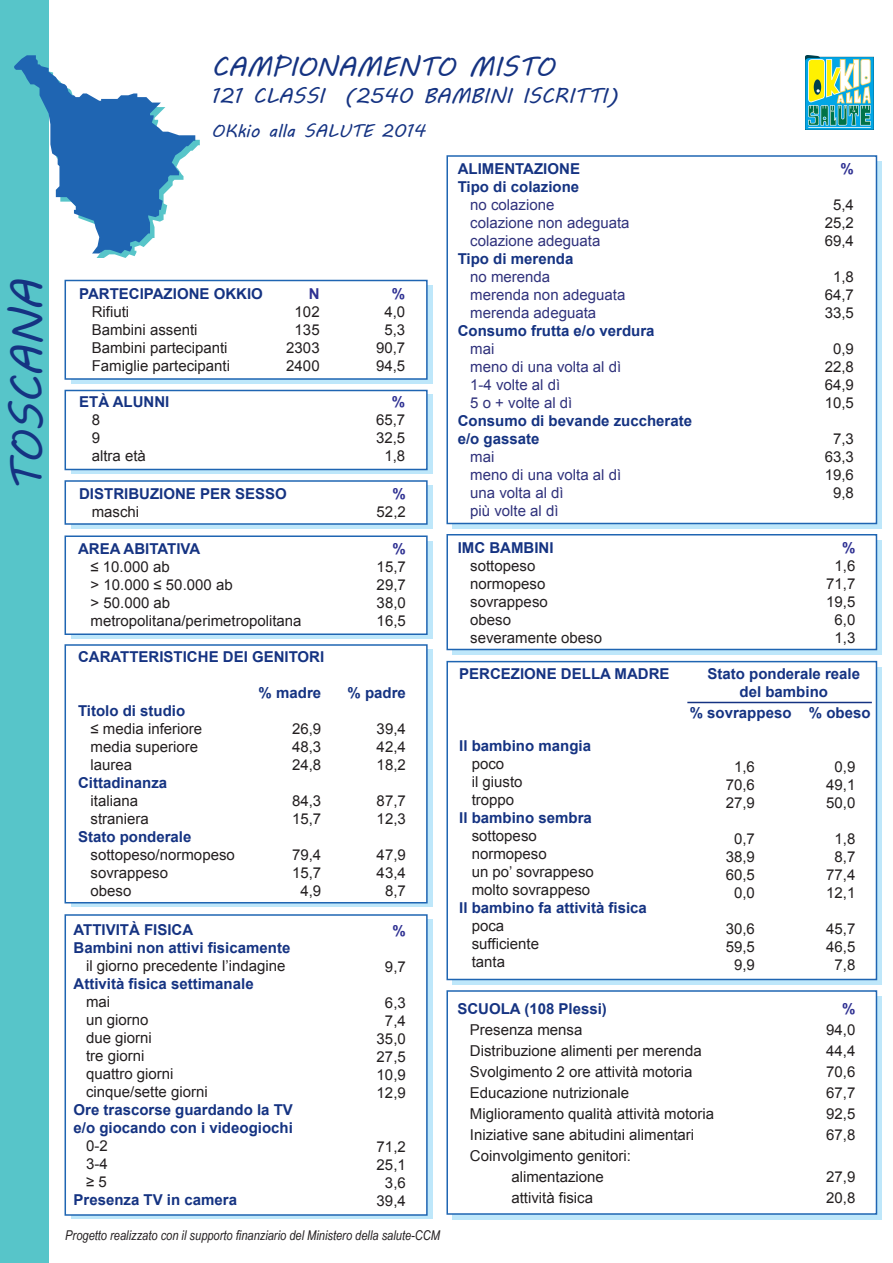
<style>
.page{position:relative;width:893px;height:1263px;background:#fff}
.page>*{position:absolute;margin:0;border:0;box-sizing:border-box;transform-origin:0 0}
.t1{font:45px "MV Boli";color:#153382}
.t2{font:27px "MV Boli";color:#153382}
.t3{font:21px "MV Boli";color:#153382}
.t4{font:18px "MV Boli";color:#153382}
.t5{font:15px/18px "Arial";color:#231f20;text-align:center}
.t6{font:700 15px/18px "Arial";color:#153382}
.t7{font:15px/18px "Arial";color:#30327c}
.t8{font:700 15px "Arial";color:#2e3092}
.t9{font:italic 13.5px "Arial Narrow";color:#231f20}
</style>
<div class="page">
<svg style="left:453px;top:540px;width:429px;height:115px;background:#b6e0f6"></svg>
<svg style="left:453px;top:667px;width:429px;height:318px;background:#b6e0f6"></svg>
<div style="left:453px;top:996px;width:429px;height:224px;background:#bee7fa"></div>
<svg style="left:453px;top:161px;width:429px;height:368px;background:#b6e0f6"></svg>
<div style="left:446px;top:534px;width:431px;height:116px;background:#fff;border:2px solid #1f65b2"></div>
<div style="left:446px;top:661px;width:431px;height:319px;background:#fff;border:2px solid #1f65b2"></div>
<div style="left:446px;top:990px;width:431px;height:225px;background:#fff;border:2px solid #1f65b2"></div>
<div style="left:446px;top:155px;width:431px;height:369px;background:#fff;border:2px solid #1f65b2"></div>
<div style="left:71px;top:285px;width:362px;height:99px;background:#bee7fa"></div>
<div style="left:71px;top:541px;width:362px;height:98px;background:#bee7fa"></div>
<svg style="left:71px;top:395px;width:362px;height:79px;background:#b2ddf4"></svg>
<svg style="left:71px;top:650px;width:362px;height:257px;background:#abd7f1"></svg>
<div style="left:71px;top:486px;width:362px;height:43px;background:#bee7fa"></div>
<div style="left:64px;top:280px;width:363px;height:100px;background:#fff;border:2px solid #1f65b2"></div>
<div style="left:64px;top:536px;width:363px;height:99px;background:#fff;border:2px solid #1f65b2"></div>
<div style="left:64px;top:390px;width:363px;height:80px;background:#fff;border:2px solid #1f65b2"></div>
<div style="left:64px;top:644px;width:363px;height:259px;background:#fff;border:2px solid #1f65b2"></div>
<div style="left:64px;top:480px;width:363px;height:45px;background:#fff;border:2px solid #1f65b2"></div>
<div style="left:71px;top:920px;width:362px;height:300px;background:#bee7fa"></div>
<div style="left:64px;top:914px;width:363px;height:302px;background:#fff;border:2px solid #1f65b2"></div>
<hr style="left:687px;top:702px;width:184px;height:1px;background:#153382">
<div style="left:0;top:0;width:48px;height:1263px;background:#57c5c9"></div>
<svg style="left:14px;top:55px;width:186px;height:203px"></svg>
<img style="left:805px;top:56px;width:68px;height:74px">
<h1 class="t1" style="left:-4px;top:493px;width:215px;rotate:-90deg">TOSCANA</h1>
<h2 class="t2" style="left:212px;top:48px;width:344px">CAMPIONAMENTO MISTO</h2>
<h3 class="t3" style="left:212px;top:81px;width:408px">121 CLASSI (2540 BAMBINI ISCRITTI)</h3>
<p class="t4" style="left:212px;top:119px;width:216px">OKkio alla SALUTE 2014</p>
<p class="t6" style="left:79px;top:285px;width:185px">PARTECIPAZIONE OKKIO</p>
<p class="t5" style="left:92px;top:302px;width:140px;text-align:left">Rifiuti<br>Bambini assenti<br>Bambini partecipanti<br>Famiglie partecipanti</p>
<p class="t6" style="left:79px;top:394px;width:92px">ETÀ ALUNNI</p>
<p class="t5" style="left:92px;top:411px;width:56px;text-align:left">8<br>9<br>altra età</p>
<p class="t8" style="left:309px;top:283px;width:12px">N</p>
<p class="t5" style="left:286px;top:302px;width:35px">102<br>135<br>2303<br>2400</p>
<p class="t6" style="left:79px;top:485px;width:209px">DISTRIBUZIONE PER SESSO</p>
<p class="t5" style="left:92px;top:502px;width:49px">maschi</p>
<p class="t6" style="left:78px;top:540px;width:124px">AREA ABITATIVA</p>
<p class="t5" style="left:91px;top:558px;width:212px;text-align:left">≤ 10.000 ab<br>&gt; 10.000 ≤ 50.000 ab<br>&gt; 50.000 ab metropolitana/perimetropolitana</p>
<p class="t6" style="left:78px;top:648px;width:248px">CARATTERISTICHE DEI GENITORI</p>
<p class="t6" style="left:78px;top:702px;width:109px">Titolo di studio</p>
<p class="t5" style="left:91px;top:719px;width:113px;text-align:left">≤ media inferiore media superiore laurea</p>
<p class="t6" style="left:78px;top:774px;width:91px">Cittadinanza</p>
<p class="t5" style="left:91px;top:791px;width:60px;text-align:left">italiana straniera</p>
<p class="t6" style="left:78px;top:828px;width:115px">Stato ponderale</p>
<p class="t5" style="left:91px;top:845px;width:146px;text-align:left">sottopeso/normopeso sovrappeso<br>obeso</p>
<p class="t6" style="left:259px;top:684px;width:64px">% madre</p>
<p class="t5" style="left:292px;top:719px;width:31px;text-align:justify">26,9<br>48,3<br>24,8</p>
<p class="t5" style="left:292px;top:791px;width:31px;text-align:left">84,3<br>15,7</p>
<p class="t5" style="left:292px;top:845px;width:31px">79,4<br>15,7<br>4,9</p>
<p class="t6" style="left:73px;top:921px;width:218px">ATTIVITÀ FISICA<br>Bambini non attivi fisicamente</p>
<p class="t5" style="left:86px;top:956px;width:201px">il giorno precedente l’indagine</p>
<p class="t6" style="left:73px;top:975px;width:182px">Attività fisica settimanale</p>
<p class="t5" style="left:86px;top:992px;width:123px;text-align:left">mai<br>un giorno<br>due giorni<br>tre giorni<br>quattro giorni cinque/sette giorni</p>
<p class="t6" style="left:73px;top:1101px;width:221px">Ore trascorse guardando la TV e/o giocando con i videogiochi</p>
<p class="t5" style="left:86px;top:1136px;width:23px;text-align:justify">0-2<br>3-4 ≥ 5</p>
<p class="t6" style="left:73px;top:1191px;width:165px">Presenza TV in camera</p>
<p class="t8" style="left:392px;top:283px;width:15px">%</p>
<p class="t5" style="left:376px;top:302px;width:31px">4,0<br>5,3<br>90,7<br>94,5</p>
<p class="t8" style="left:392px;top:392px;width:15px">%</p>
<p class="t5" style="left:376px;top:411px;width:31px">65,7<br>32,5<br>1,8</p>
<p class="t8" style="left:392px;top:483px;width:15px">%</p>
<p class="t5" style="left:376px;top:502px;width:31px">52,2</p>
<p class="t8" style="left:392px;top:539px;width:15px">%</p>
<p class="t5" style="left:376px;top:558px;width:31px;text-align:justify">15,7<br>29,7<br>38,0<br>16,5</p>
<p class="t6" style="left:347px;top:684px;width:60px">% padre</p>
<p class="t5" style="left:376px;top:719px;width:31px;text-align:justify">39,4<br>42,4<br>18,2</p>
<p class="t5" style="left:376px;top:791px;width:31px;text-align:left">87,7<br>12,3</p>
<p class="t5" style="left:376px;top:845px;width:31px">47,9<br>43,4<br>8,7</p>
<p class="t8" style="left:392px;top:921px;width:15px">%</p>
<p class="t5" style="left:385px;top:958px;width:22px">9,7</p>
<p class="t5" style="left:376px;top:994px;width:31px">6,3<br>7,4<br>35,0<br>27,5<br>10,9<br>12,9</p>
<p class="t5" style="left:376px;top:1138px;width:31px">71,2<br>25,1<br>3,6<br>39,4</p>
<p class="t9" style="left:65px;top:1226px;width:376px">Progetto realizzato con il supporto finanziario del Ministero della salute-CCM</p>
<p class="t6" style="left:457px;top:160px;width:124px">ALIMENTAZIONE<br>Tipo di colazione</p>
<p class="t7" style="left:470px;top:196px;width:161px">no colazione<br>colazione non adeguata colazione adeguata</p>
<p class="t6" style="left:457px;top:250px;width:117px">Tipo di merenda</p>
<p class="t7" style="left:470px;top:268px;width:157px">no merenda<br>merenda non adeguata merenda adeguata</p>
<p class="t6" style="left:457px;top:322px;width:198px">Consumo frutta e/o verdura</p>
<p class="t7" style="left:470px;top:340px;width:152px">mai<br>meno di una volta al dì<br>1-4 volte al dì<br>5 o + volte al dì</p>
<p class="t6" style="left:457px;top:412px;width:236px">Consumo di bevande zuccherate e/o gassate</p>
<p class="t7" style="left:470px;top:448px;width:152px">mai<br>meno di una volta al dì una volta al dì<br>più volte al dì</p>
<p class="t6" style="left:458px;top:539px;width:97px">IMC BAMBINI</p>
<p class="t5" style="left:470px;top:557px;width:133px;text-align:left">sottopeso normopeso sovrappeso<br>obeso<br>severamente obeso</p>
<p class="t6" style="left:459px;top:665px;width:212px">PERCEZIONE DELLA MADRE</p>
<p class="t8" style="left:840px;top:159px;width:15px">%</p>
<p class="t5" style="left:824px;top:196px;width:31px">5,4<br>25,2<br>69,4</p>
<p class="t5" style="left:824px;top:268px;width:31px">1,8<br>64,7<br>33,5</p>
<p class="t5" style="left:824px;top:340px;width:31px">0,9<br>22,8<br>64,9<br>10,5</p>
<p class="t5" style="left:824px;top:430px;width:31px">7,3<br>63,3<br>19,6<br>9,8</p>
<p class="t8" style="left:842px;top:537px;width:15px">%</p>
<p class="t5" style="left:826px;top:557px;width:31px">1,6<br>71,7<br>19,5<br>6,0<br>1,3</p>
<p class="t6" style="left:707px;top:665px;width:154px;text-align:center">Stato ponderale reale del bambino</p>
<p class="t6" style="left:459px;top:737px;width:133px">Il bambino mangia</p>
<p class="t5" style="left:472px;top:755px;width:52px;text-align:left">poco<br>il giusto troppo</p>
<p class="t6" style="left:459px;top:809px;width:134px">Il bambino sembra</p>
<p class="t5" style="left:472px;top:827px;width:124px;text-align:left">sottopeso normopeso<br>un po’ sovrappeso molto sovrappeso</p>
<p class="t6" style="left:459px;top:899px;width:189px">Il bambino fa attività fisica</p>
<p class="t5" style="left:472px;top:917px;width:69px;text-align:left">poca sufficiente tanta</p>
<p class="t6" style="left:689px;top:704px;width:103px">% sovrappeso</p>
<p class="t5" style="left:725px;top:758px;width:31px">1,6<br>70,6<br>27,9</p>
<p class="t5" style="left:725px;top:830px;width:31px">0,7<br>38,9<br>60,5<br>0,0</p>
<p class="t5" style="left:725px;top:920px;width:31px">30,6<br>59,5<br>9,9</p>
<p class="t6" style="left:457px;top:1000px;width:151px">SCUOLA (108 Plessi)</p>
<p class="t5" style="left:470px;top:1020px;width:114px">Presenza mensa</p>
<p class="t5" style="left:470px;top:1041px;width:233px">Distribuzione alimenti per merenda</p>
<p class="t5" style="left:470px;top:1062px;width:224px">Svolgimento 2 ore attività motoria</p>
<p class="t5" style="left:470px;top:1083px;width:161px">Educazione nutrizionale</p>
<p class="t5" style="left:470px;top:1104px;width:246px">Miglioramento qualità attività motoria</p>
<p class="t5" style="left:470px;top:1125px;width:226px">Iniziative sane abitudini alimentari</p>
<p class="t5" style="left:470px;top:1146px;width:162px">Coinvolgimento genitori:</p>
<p class="t5" style="left:511px;top:1167px;width:94px">alimentazione</p>
<p class="t5" style="left:511px;top:1188px;width:83px">attività fisica</p>
<p class="t6" style="left:808px;top:704px;width:63px">% obeso</p>
<p class="t5" style="left:826px;top:758px;width:31px">0,9<br>49,1<br>50,0</p>
<p class="t5" style="left:826px;top:830px;width:31px">1,8<br>8,7<br>77,4<br>12,1</p>
<p class="t5" style="left:826px;top:920px;width:31px">45,7<br>46,5<br>7,8</p>
<p class="t8" style="left:842px;top:998px;width:15px">%</p>
<p class="t5" style="left:826px;top:1019px;width:31px;line-height:21px;text-align:justify">94,0<br>44,4<br>70,6<br>67,7<br>92,5<br>67,8</p>
<p class="t5" style="left:826px;top:1166px;width:31px;line-height:21px;text-align:left">27,9<br>20,8</p>
</div>
